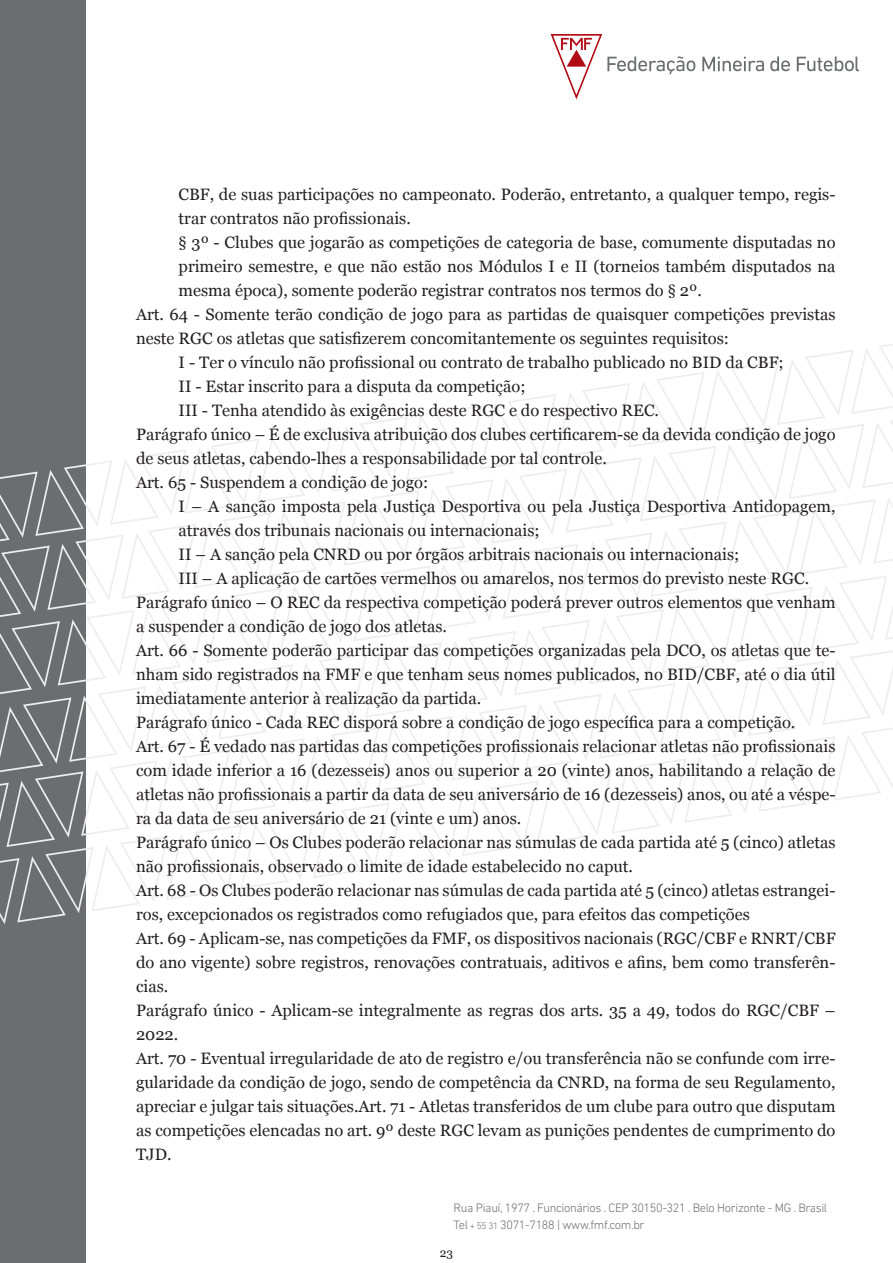
<style>
.page{position:relative;width:893px;height:1263px;background:#fff}
.page>*{position:absolute;margin:0;border:0;box-sizing:border-box;transform-origin:0 0}
.t1{font:16.5px/24px "Georgia";color:#231f20}
.t2{font:300 12.45px "DIN Next LT Pro";letter-spacing:-.03em;color:#6c6d70}
.t3{font:12px "Georgia";color:#231f20}
.s1{font-size:9.6px}
</style>
<div class="page">
<div style="left:0;top:0;width:85px;height:1263px;background:#6c6d70"></div>
<svg style="left:0;top:344px;width:893px;height:580px"></svg>
<svg style="left:702px;top:57px;width:62px;height:14px"></svg>
<svg style="left:770px;top:56px;width:20px;height:15px"></svg>
<svg style="left:797px;top:56px;width:62px;height:15px"></svg>
<svg style="left:551px;top:34px;width:144px;height:65px"></svg>
<p class="t1" style="left:179px;top:181px;width:658px">CBF, de suas participações no campeonato. Poderão, entretanto, a qualquer tempo, regis&shy;trar contratos não profissionais.</p>
<p class="t1" style="left:179px;top:229px;width:658px;text-align:justify">§ 3º - Clubes que jogarão as competições de categoria de base, comumente disputadas no primeiro semestre, e que não estão nos Módulos I e II (torneios também disputados na mesma época), somente poderão registrar contratos nos termos do § 2º.</p>
<p class="t1" style="left:136px;top:301px;width:701px">Art. 64 - Somente terão condição de jogo para as partidas de quaisquer competições previstas neste RGC os atletas que satisfizerem concomitantemente os seguintes requisitos:</p>
<p class="t1" style="left:179px;top:349px;width:607px">I - Ter o vínculo não profissional ou contrato de trabalho publicado no BID da CBF;</p>
<p class="t1" style="left:179px;top:373px;width:348px">II - Estar inscrito para a disputa da competição;</p>
<p class="t1" style="left:179px;top:397px;width:482px">III - Tenha atendido às exigências deste RGC e do respectivo REC.</p>
<p class="t1" style="left:136px;top:421px;width:701px">Parágrafo único – É de exclusiva atribuição dos clubes certificarem-se da devida condição de jogo de seus atletas, cabendo-lhes a responsabilidade por tal controle.</p>
<p class="t1" style="left:136px;top:469px;width:294px">Art. 65 - Suspendem a condição de jogo:</p>
<p class="t1" style="left:179px;top:493px;width:658px">I – A sanção imposta pela Justiça Desportiva ou pela Justiça Desportiva Antidopagem, através dos tribunais nacionais ou internacionais;</p>
<p class="t1" style="left:179px;top:541px;width:562px">II – A sanção pela CNRD ou por órgãos arbitrais nacionais ou internacionais;</p>
<p class="t1" style="left:179px;top:565px;width:632px">III – A aplicação de cartões vermelhos ou amarelos, nos termos do previsto neste RGC.</p>
<p class="t1" style="left:136px;top:589px;width:701px">Parágrafo único – O REC da respectiva competição poderá prever outros elementos que venham a suspender a condição de jogo dos atletas.</p>
<p class="t1" style="left:136px;top:637px;width:701px;text-align:justify">Art. 66 - Somente poderão participar das competições organizadas pela DCO, os atletas que te&shy;nham sido registrados na FMF e que tenham seus nomes publicados, no BID/CBF, até o dia útil imediatamente anterior à realização da partida.</p>
<p class="t1" style="left:136px;top:709px;width:661px">Parágrafo único - Cada REC disporá sobre a condição de jogo específica para a competição.</p>
<p class="t1" style="left:136px;top:733px;width:701px;text-align:justify">Art. 67 - É vedado nas partidas das competições profissionais relacionar atletas não profissionais com idade inferior a 16 (dezesseis) anos ou superior a 20 (vinte) anos, habilitando a relação de atletas não profissionais a partir da data de seu aniversário de 16 (dezesseis) anos, ou até a véspe&shy;ra da data de seu aniversário de 21 (vinte e um) anos.</p>
<p class="t1" style="left:136px;top:829px;width:701px">Parágrafo único – Os Clubes poderão relacionar nas súmulas de cada partida até 5 (cinco) atletas não profissionais, observado o limite de idade estabelecido no caput.</p>
<p class="t1" style="left:136px;top:877px;width:701px">Art. 68 - Os Clubes poderão relacionar nas súmulas de cada partida até 5 (cinco) atletas estrangei&shy;ros, excepcionados os registrados como refugiados que, para efeitos das competições</p>
<p class="t1" style="left:136px;top:925px;width:701px;text-align:justify">Art. 69 - Aplicam-se, nas competições da FMF, os dispositivos nacionais (RGC/CBF e RNRT/CBF do ano vigente) sobre registros, renovações contratuais, aditivos e afins, bem como transferên&shy;cias.</p>
<p class="t1" style="left:136px;top:997px;width:701px">Parágrafo único - Aplicam-se integralmente as regras dos arts. 35 a 49, todos do RGC/CBF –<br>2022.</p>
<p class="t1" style="left:136px;top:1045px;width:701px;text-align:justify">Art. 70 - Eventual irregularidade de ato de registro e/ou transferência não se confunde com irre&shy;gularidade da condição de jogo, sendo de competência da CNRD, na forma de seu Regulamento, apreciar e julgar tais situações.Art. 71 - Atletas transferidos de um clube para outro que disputam as competições elencadas no art. 9º deste RGC levam as punições pendentes de cumprimento do TJD.</p>
<p class="t2" style="left:454px;top:1201px;width:375px">Rua Piauí, 1977 . Funcionários . CEP 30150-321 . Belo Horizonte - MG . Brasil</p>
<p class="t2" style="left:454px;top:1217px;width:192px">Tel <span class="s1">+ 55 31</span> 3071-7188 | www.fmf.com.br</p>
<p class="t3" style="left:440px;top:1244px;width:15px">23</p>
</div>
